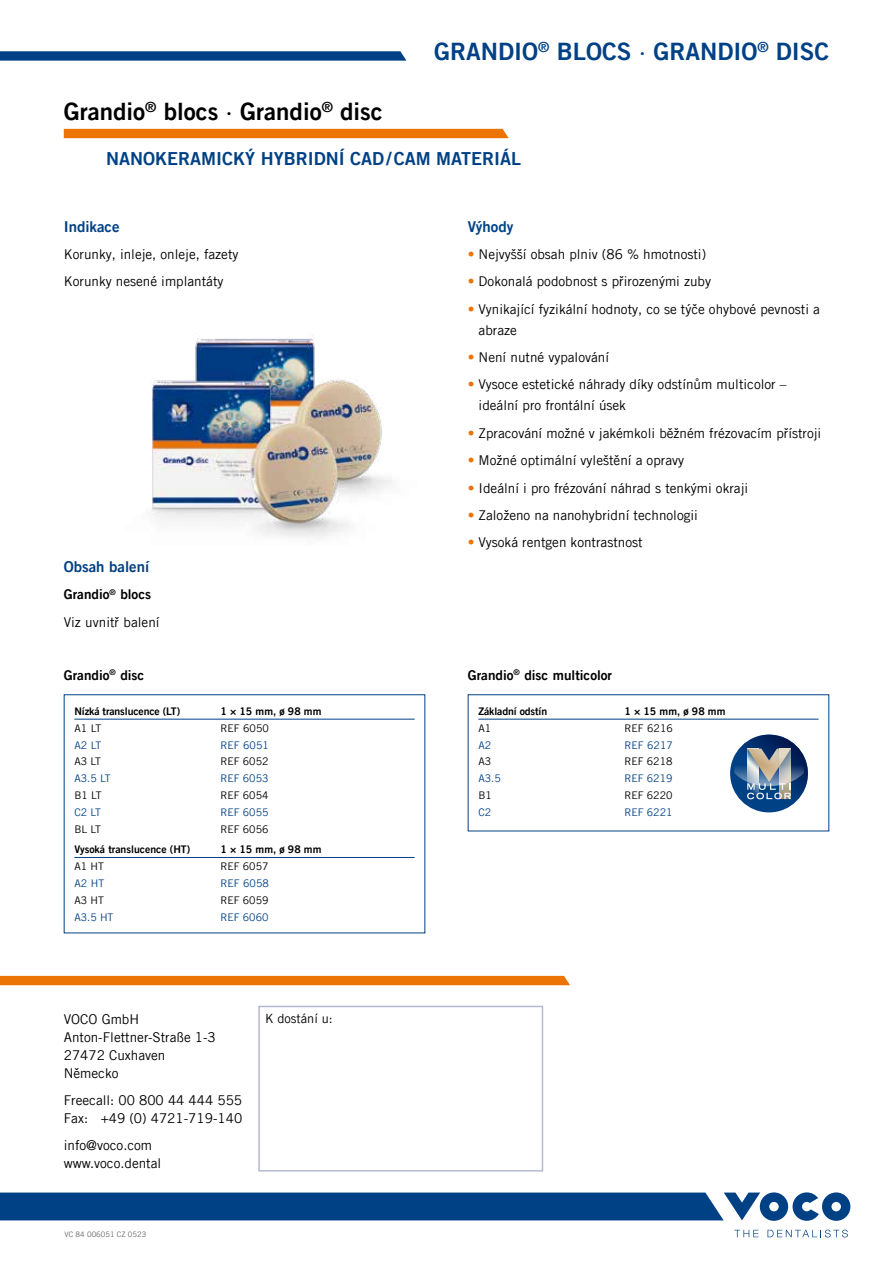
<style>
.page{position:relative;width:893px;height:1263px;background:#fff}
.page>*{position:absolute;margin:0;border:0;box-sizing:border-box;transform-origin:0 0}
.t1{font:24px "Trade Gothic LT Com Bd 2";color:#004185}
.t2{font:24px "Trade Gothic LT Com Bd 2";color:#000}
.t3{font:18px "Trade Gothic LT Com Bd 2";color:#004185}
.t4{font:15px "Trade Gothic LT Com Bd 2";color:#004185}
.t5{font:13.5px/18px "Trade Gothic LT Com";color:#000}
.t6{font:13.5px "Trade Gothic LT Com Bd 2";color:#000}
.t7{font:12.75px "Trade Gothic LT Com";color:#000}
.t8{font:10.5px "Trade Gothic LT Com Bd 2";color:#000}
.t9{font:10.5px "Trade Gothic LT Com";color:#000}
.t10{font:10.5px "Trade Gothic LT Com";color:#004185}
.t11{font:7.5px "Trade Gothic LT Com";color:#646567}
.s1{font-family:"Trade Gothic LT Com"}
.s2{color:#ec7404}
</style>
<div class="page">
<svg style="left:0;top:51px;width:406px;height:10px;background:#114e8d"></svg>
<svg style="left:0;top:1192px;width:850px;height:29px;background:#1b5592"></svg>
<svg style="left:734px;top:1230px;width:24px;height:7px"></svg>
<svg style="left:767px;top:1229px;width:81px;height:8px"></svg>
<hr style="left:74px;top:719px;width:341px;height:1px;background:#004185">
<hr style="left:74px;top:857px;width:341px;height:1px;background:#004185">
<div style="left:0;top:976px;width:570px;height:9px;background:#ec7404"></div>
<div style="left:64px;top:129px;width:445px;height:9px;background:#ec7404"></div>
<img style="left:150px;top:333px;width:242px;height:205px">
<hr style="left:478px;top:719px;width:341px;height:1px;background:#004185">
<svg style="left:730px;top:735px;width:78px;height:77px"></svg>
<div style="left:258px;top:1006px;width:285px;height:165px;border:2px solid #b4bad6"></div>
<h1 class="t1" style="left:434px;top:37px;width:397px">GRANDIO<sup>®</sup> BLOCS <span class="s1">·</span> GRANDIO<sup>®</sup> DISC</h1>
<h1 class="t2" style="left:64px;top:97px;width:321px">Grandio<sup>®</sup> blocs <span class="s1">·</span> Grandio<sup>®</sup> disc</h1>
<h2 class="t3" style="left:106px;top:147px;width:416px">NANOKERAMICKÝ HYBRIDNÍ CAD/CAM MATERIÁL</h2>
<p class="t4" style="left:64px;top:217px;width:57px">Indikace</p>
<p class="t5" style="left:64px;top:240px;width:176px;line-height:27.5px">Korunky, inleje, onleje, fazety<br>Korunky nesené implantáty</p>
<p class="t4" style="left:64px;top:557px;width:87px">Obsah balení</p>
<p class="t6" style="left:64px;top:586px;width:89px">Grandio<sup>®</sup> blocs</p>
<p class="t5" style="left:64px;top:612px;width:97px">Viz uvnitř balení</p>
<p class="t6" style="left:64px;top:666px;width:82px">Grandio<sup>®</sup> disc</p>
<p class="t8" style="left:74px;top:704px;width:107px">Nízká translucence (LT)</p>
<p class="t9" style="left:74px;top:721px;width:29px">A1 LT</p>
<p class="t10" style="left:74px;top:738px;width:29px">A2 LT</p>
<p class="t9" style="left:74px;top:755px;width:28px">A3 LT</p>
<p class="t10" style="left:74px;top:772px;width:38px">A3.5 LT</p>
<p class="t9" style="left:74px;top:789px;width:29px">B1 LT</p>
<p class="t10" style="left:74px;top:806px;width:28px">C2 LT</p>
<p class="t9" style="left:74px;top:823px;width:28px">BL LT</p>
<p class="t8" style="left:74px;top:843px;width:117px">Vysoká translucence (HT)</p>
<p class="t9" style="left:74px;top:860px;width:31px">A1 HT</p>
<p class="t10" style="left:74px;top:877px;width:31px">A2 HT</p>
<p class="t9" style="left:74px;top:894px;width:31px">A3 HT</p>
<p class="t10" style="left:74px;top:910px;width:41px">A3.5 HT</p>
<p class="t8" style="left:220px;top:704px;width:103px">1×15mm,ø98mm</p>
<p class="t9" style="left:220px;top:722px;width:50px">REF 6050</p>
<p class="t10" style="left:220px;top:738px;width:50px">REF 6051</p>
<p class="t9" style="left:220px;top:755px;width:50px">REF 6052</p>
<p class="t10" style="left:220px;top:772px;width:50px">REF 6053</p>
<p class="t9" style="left:220px;top:789px;width:50px">REF 6054</p>
<p class="t10" style="left:220px;top:806px;width:50px">REF 6055</p>
<p class="t9" style="left:220px;top:823px;width:50px">REF 6056</p>
<p class="t8" style="left:220px;top:843px;width:103px">1×15mm,ø98mm</p>
<p class="t9" style="left:220px;top:860px;width:50px">REF 6057</p>
<p class="t10" style="left:220px;top:877px;width:50px">REF 6058</p>
<p class="t9" style="left:220px;top:894px;width:50px">REF 6059</p>
<p class="t10" style="left:220px;top:910px;width:50px">REF 6060</p>
<p class="t5" style="left:64px;top:1009px;width:154px">VOCO GmbH<br>Anton-Flettner-Straße 1-3<br>27472 Cuxhaven<br>Německo</p>
<p class="t5" style="left:64px;top:1090px;width:180px">Freecall: 00 800 44 444 555<br>Fax: +49 (0) 4721-719-140</p>
<p class="t5" style="left:64px;top:1135px;width:99px">info@voco.com www.voco.dental</p>
<p class="t7" style="left:265px;top:1010px;width:69px">K dostání u:</p>
<p class="t11" style="left:65px;top:1229px;width:83px">VC 84 006051 CZ 0523</p>
<p class="t4" style="left:468px;top:217px;width:47px">Výhody</p>
<p class="t5" style="left:468px;top:245px;width:240px"><span class="s2">•</span> Nejvyšší obsah plniv (86 % hmotnosti)</p>
<p class="t5" style="left:468px;top:272px;width:245px"><span class="s2">•</span> Dokonalá podobnost s přirozenými zuby</p>
<p class="t5" style="left:479px;top:298px;width:343px;line-height:21px;text-indent:-11px"><span class="s2">•</span> Vynikající fyzikální hodnoty, co se týče ohybové pevnosti a abraze</p>
<p class="t5" style="left:468px;top:348px;width:143px"><span class="s2">•</span> Není nutné vypalování</p>
<p class="t5" style="left:479px;top:374px;width:309px;line-height:21px;text-indent:-11px"><span class="s2">•</span> Vysoce estetické náhrady díky odstínům multicolor – ideální pro frontální úsek</p>
<p class="t5" style="left:468px;top:424px;width:355px"><span class="s2">•</span> Zpracování možné v jakémkoli běžném frézovacím přístroji</p>
<p class="t5" style="left:468px;top:451px;width:218px"><span class="s2">•</span> Možné optimální vyleštění a opravy</p>
<p class="t5" style="left:468px;top:479px;width:282px"><span class="s2">•</span> Ideální i pro frézování náhrad s tenkými okraji</p>
<p class="t5" style="left:468px;top:506px;width:232px"><span class="s2">•</span> Založeno na nanohybridní technologii</p>
<p class="t5" style="left:468px;top:533px;width:176px"><span class="s2">•</span> Vysoká rentgen kontrastnost</p>
<p class="t6" style="left:468px;top:666px;width:146px">Grandio<sup>®</sup> disc multicolor</p>
<p class="t8" style="left:478px;top:704px;width:70px">Základní odstín</p>
<p class="t9" style="left:478px;top:721px;width:14px">A1</p>
<p class="t10" style="left:478px;top:738px;width:14px">A2</p>
<p class="t9" style="left:478px;top:755px;width:14px">A3</p>
<p class="t10" style="left:478px;top:772px;width:24px">A3.5</p>
<p class="t9" style="left:478px;top:789px;width:15px">B1</p>
<p class="t10" style="left:478px;top:806px;width:14px">C2</p>
<p class="t8" style="left:624px;top:704px;width:103px">1×15mm,ø98mm</p>
<p class="t9" style="left:624px;top:721px;width:50px">REF 6216</p>
<p class="t10" style="left:624px;top:738px;width:50px">REF 6217</p>
<p class="t9" style="left:624px;top:755px;width:50px">REF 6218</p>
<p class="t10" style="left:624px;top:772px;width:50px">REF 6219</p>
<p class="t9" style="left:624px;top:789px;width:50px">REF 6220</p>
<p class="t10" style="left:624px;top:806px;width:50px">REF 6221</p>
</div>
